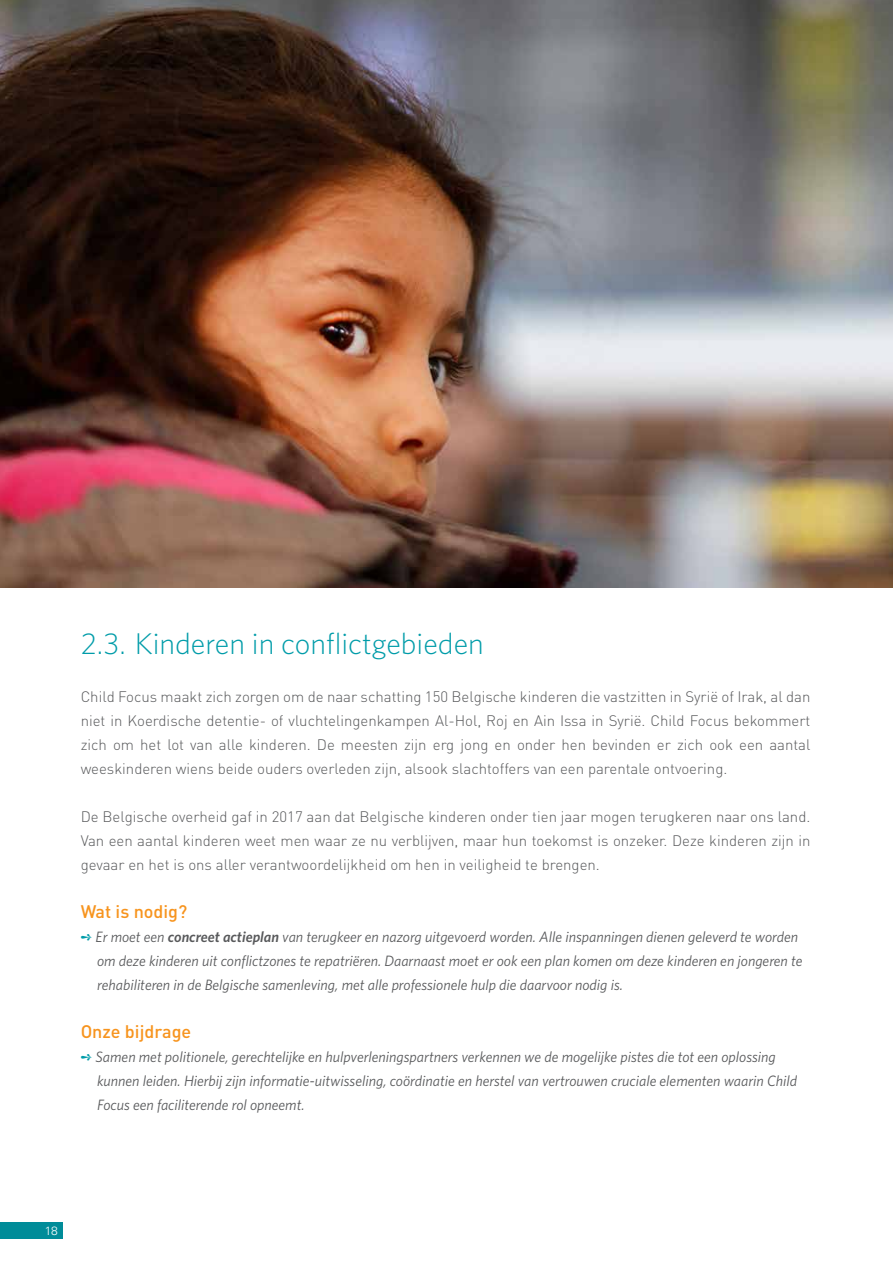
<style>
.page{position:relative;width:893px;height:1263px;background:#fff}
.page>*{position:absolute;margin:0;border:0;box-sizing:border-box;transform-origin:0 0}
.t1{font:300 30px "Whitney";color:#009ca9}
.t2{font:500 18px "DIN";color:#f7941e}
.t3{font:300 15px/24px "DIN";color:#58595b;text-align:justify}
.t4{font:italic 15px/24px "Whitney";color:#58595b}
.t5{font:300 12px "Univers LT Std";color:#fff}
.s1{color:#009ca9}
.s2{font-weight:600}
</style>
<div class="page">
<div style="left:0;top:1222px;width:62px;height:17px;background:#008c99"></div>
<img style="left:0;top:0;width:893px;height:588px">
<h1 class="t1" style="left:81px;top:624px;width:405px">2.3. Kinderen in conflictgebieden</h1>
<p class="t3" style="left:81px;top:684px;width:731px">Child Focus maakt zich zorgen om de naar schatting 150 Belgische kinderen die vastzitten in Syrië of Irak, al dan niet in Koerdische detentie- of vluchtelingenkampen Al-Hol, Roj en Ain Issa in Syrië. Child Focus bekommert zich om het lot van alle kinderen. De meesten zijn erg jong en onder hen bevinden er zich ook een aantal weeskinderen wiens beide ouders overleden zijn, alsook slachtoffers van een parentale ontvoering.</p>
<p class="t3" style="left:81px;top:804px;width:731px">De Belgische overheid gaf in 2017 aan dat Belgische kinderen onder tien jaar mogen terugkeren naar ons land.<br>Van een aantal kinderen weet men waar ze nu verblijven, maar hun toekomst is onzeker. Deze kinderen zijn in gevaar en het is ons aller verantwoordelijkheid om hen in veiligheid te brengen.</p>
<p class="t2" style="left:81px;top:900px;width:108px">Wat is nodig?</p>
<p class="t4" style="left:97px;top:924px;width:707px;text-indent:-16px"><span class="s1">➺</span> Er moet een <span class="s2">concreet actieplan</span> van terugkeer en nazorg uitgevoerd worden. Alle inspanningen dienen geleverd te worden om deze kinderen uit conflictzones te repatriëren. Daarnaast moet er ook een plan komen om deze kinderen en jongeren te rehabiliteren in de Belgische samenleving, met alle professionele hulp die daarvoor nodig is.</p>
<p class="t2" style="left:81px;top:1020px;width:112px">Onze bijdrage</p>
<p class="t4" style="left:97px;top:1044px;width:701px;text-indent:-16px"><span class="s1">➺</span> Samen met politionele, gerechtelijke en hulpverleningspartners verkennen we de mogelijke pistes die tot een oplossing kunnen leiden. Hierbij zijn informatie-uitwisseling, coördinatie en herstel van vertrouwen cruciale elementen waarin Child<br>Focus een faciliterende rol opneemt.</p>
<p class="t5" style="left:45px;top:1224px;width:14px">18</p>
</div>
